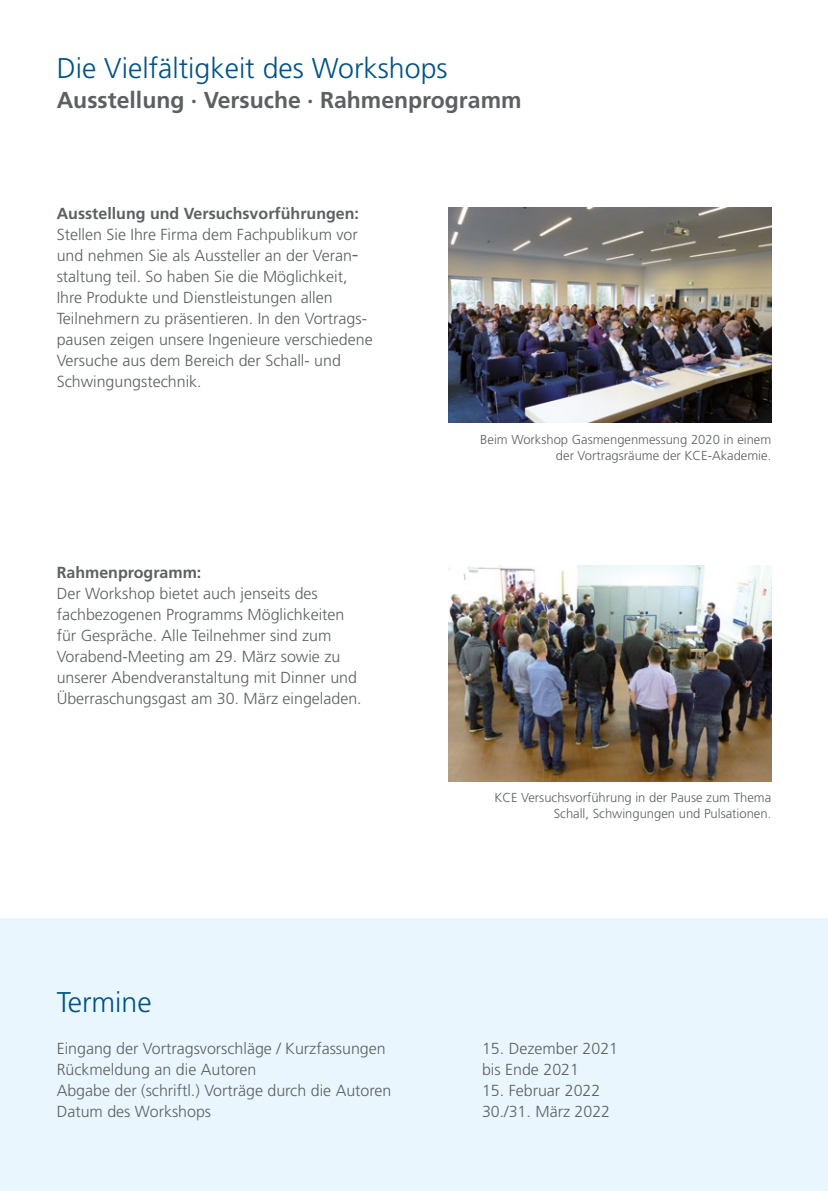
<style>
.page{position:relative;width:828px;height:1191px;background:#fff}
.page>*{position:absolute;margin:0;border:0;box-sizing:border-box;transform-origin:0 0}
.t1{font:300 28.4px "Frutiger LT Std";color:#005284}
.t2{font:700 23px "Frutiger LT Std";color:#5c6062}
.t3{font:300 16px/21px "Frutiger LT Std";color:#5c6062}
.t4{font:700 16px "Frutiger LT Std";color:#5c6062}
.t5{font:300 13px/16px "Frutiger LT Std";color:#5c6062;text-align:right}
</style>
<div class="page">
<img style="left:448px;top:207px;width:323px;height:215px">
<div style="left:0;top:918px;width:828px;height:273px;background:#eaf6fe"></div>
<img style="left:448px;top:566px;width:323px;height:215px">
<h1 class="t1" style="left:57px;top:52px;width:392px">Die Vielfältigkeit des Workshops</h1>
<h2 class="t2" style="left:57px;top:87px;width:466px">Ausstellung · Versuche · Rahmenprogramm</h2>
<p class="t4" style="left:57px;top:204px;width:304px">Ausstellung und Versuchsvorführungen:</p>
<p class="t3" style="left:57px;top:224px;width:317px">Stellen Sie Ihre Firma dem Fachpublikum vor und nehmen Sie als Aussteller an der Veran&shy;staltung teil. So haben Sie die Möglichkeit, Ihre Produkte und Dienstleistungen allen Teilnehmern zu präsentieren. In den Vortrags&shy;pausen zeigen unsere Ingenieure verschiedene Versuche aus dem Bereich der Schall- und Schwingungstechnik.</p>
<p class="t4" style="left:57px;top:563px;width:146px">Rahmenprogramm:</p>
<p class="t3" style="left:57px;top:583px;width:306px">Der Workshop bietet auch jenseits des fachbezogenen Programms Möglichkeiten für Gespräche. Alle Teilnehmer sind zum Vorabend-Meeting am 29. März sowie zu unserer Abendveranstaltung mit Dinner und Überraschungsgast am 30. März eingeladen.</p>
<p class="t5" style="left:480px;top:431px;width:292px">Beim Workshop Gasmengenmessung 2020 in einem der Vortragsräume der KCE-Akademie.</p>
<p class="t5" style="left:494px;top:790px;width:278px">KCE Versuchsvorführung in der Pause zum Thema<br>Schall, Schwingungen und Pulsationen.</p>
<h1 class="t1" style="left:57px;top:986px;width:96px">Termine</h1>
<p class="t3" style="left:57px;top:1038px;width:330px">Eingang der Vortragsvorschläge / Kurzfassungen</p>
<p class="t3" style="left:482px;top:1038px;width:138px">15. Dezember 2021</p>
<p class="t3" style="left:57px;top:1059px;width:201px">Rückmeldung an die Autoren</p>
<p class="t3" style="left:482px;top:1059px;width:98px">bis Ende 2021</p>
<p class="t3" style="left:57px;top:1080px;width:336px">Abgabe der (schriftl.) Vorträge durch die Autoren</p>
<p class="t3" style="left:482px;top:1080px;width:120px">15. Februar 2022</p>
<p class="t3" style="left:57px;top:1101px;width:156px">Datum des Workshops</p>
<p class="t3" style="left:482px;top:1101px;width:130px">30./31. März 2022</p>
</div>
